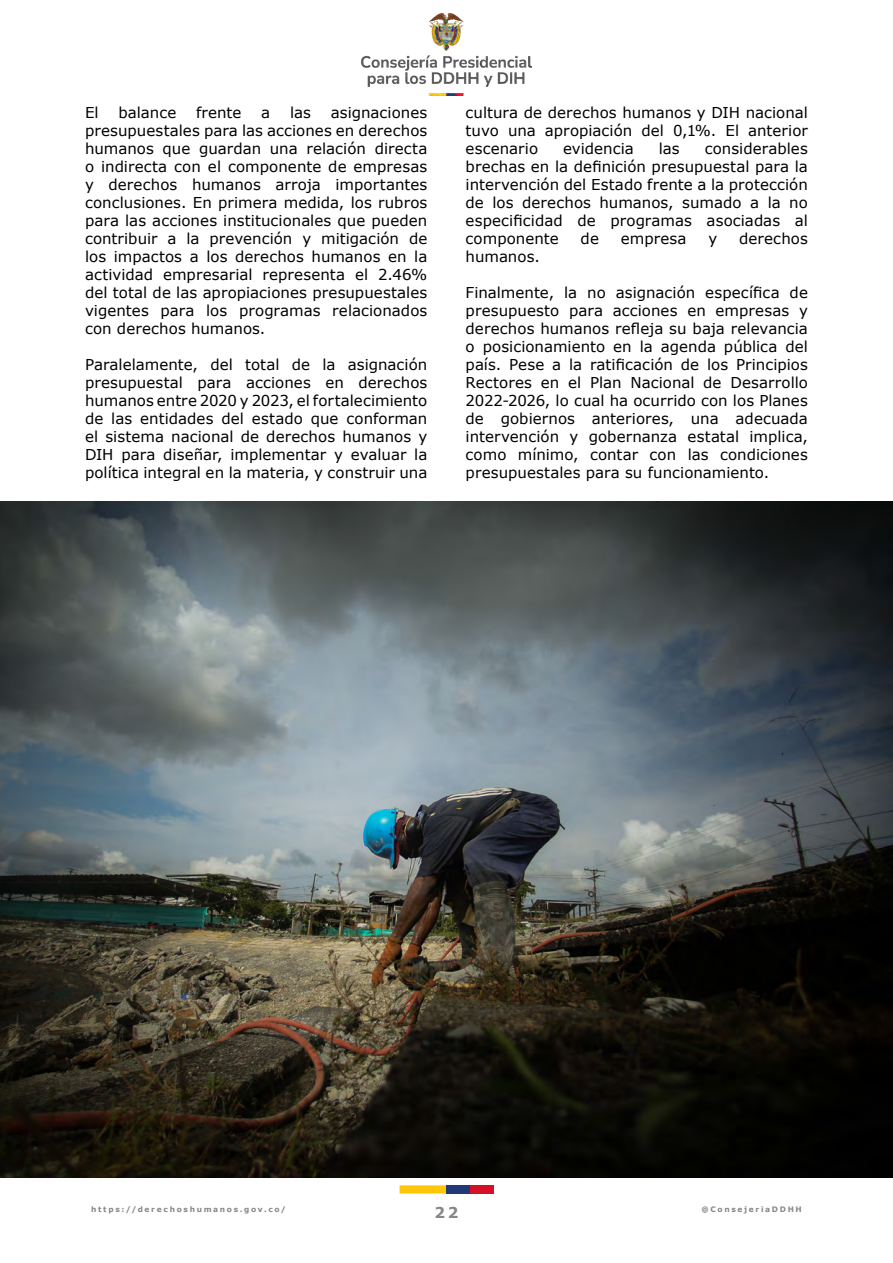
<style>
.page{position:relative;width:893px;height:1263px;background:#fff}
.page>*{position:absolute;margin:0;border:0;box-sizing:border-box;transform-origin:0 0}
.t1{font:15px/18px "Verdana";letter-spacing:.005em;color:#000;text-align:justify}
.t2{font:700 15px "Verdana";color:#878787}
.t3{font:700 7.5px "Verdana";letter-spacing:.22em;color:#878787}
</style>
<div class="page">
<img style="left:361px;top:14px;width:170px;height:81px">
<div style="left:400px;top:1185px;width:46px;height:8px;background:#fdc608"></div>
<div style="left:446px;top:1185px;width:24px;height:8px;background:#203a78"></div>
<div style="left:470px;top:1185px;width:23px;height:8px;background:#d60f29"></div>
<img style="left:0;top:502px;width:893px;height:676px">
<p class="t1" style="left:85px;top:104px;width:15px">El</p>
<p class="t1" style="left:118px;top:104px;width:59px">balance</p>
<p class="t1" style="left:196px;top:104px;width:47px">frente</p>
<p class="t1" style="left:261px;top:104px;width:11px">a</p>
<p class="t1" style="left:290px;top:104px;width:22px">las</p>
<p class="t1" style="left:85px;top:104px;width:344px;text-indent:246px">asignaciones presupuestales para las acciones en derechos humanos que guardan una relación directa o indirecta con el componente de empresas y derechos humanos arroja importantes conclusiones. En primera medida, los rubros para las acciones institucionales que pueden contribuir a la prevención y mitigación de los impactos a los derechos humanos en la actividad empresarial representa el 2.46% del total de las apropiaciones presupuestales vigentes para los programas relacionados con derechos humanos.</p>
<p class="t1" style="left:85px;top:356px;width:344px">Paralelamente, del total de la asignación presupuestal para acciones en derechos humanos entre 2020 y 2023, el fortalecimiento de las entidades del estado que conforman el sistema nacional de derechos humanos y DIH para diseñar, implementar y evaluar la política integral en la materia, y construir una</p>
<p class="t1" style="left:466px;top:104px;width:344px">cultura de derechos humanos y DIH nacional tuvo una apropiación del 0,1%. El anterior escenario</p>
<p class="t1" style="left:466px;top:140px;width:344px;text-indent:239px">considerables brechas en la definición presupuestal para la intervención del Estado frente a la protección de los derechos humanos, sumado a la no especificidad de programas asociadas al componente</p>
<p class="t1" style="left:563px;top:140px;width:72px">evidencia</p>
<p class="t1" style="left:659px;top:140px;width:22px">las</p>
<p class="t1" style="left:581px;top:230px;width:20px">de</p>
<p class="t1" style="left:621px;top:230px;width:67px">empresa</p>
<p class="t1" style="left:708px;top:230px;width:10px">y</p>
<p class="t1" style="left:739px;top:230px;width:70px">derechos</p>
<p class="t1" style="left:466px;top:248px;width:76px">humanos.</p>
<p class="t1" style="left:466px;top:284px;width:344px">Finalmente, la no asignación específica de presupuesto para acciones en empresas y derechos humanos refleja su baja relevancia o posicionamiento en la agenda pública del país. Pese a la ratificación de los Principios Rectores en el Plan Nacional de Desarrollo 2022-2026, lo cual ha ocurrido con los Planes de gobiernos anteriores, una adecuada intervención y gobernanza estatal implica, como mínimo, contar con las condiciones presupuestales para su funcionamiento.</p>
<p class="t3" style="left:91px;top:1204px;width:197px">https://derechoshumanos.gov.co/</p>
<p class="t2" style="left:434px;top:1202px;width:26px">22</p>
<p class="t3" style="left:701px;top:1204px;width:102px">@ConsejeriaDDHH</p>
</div>
